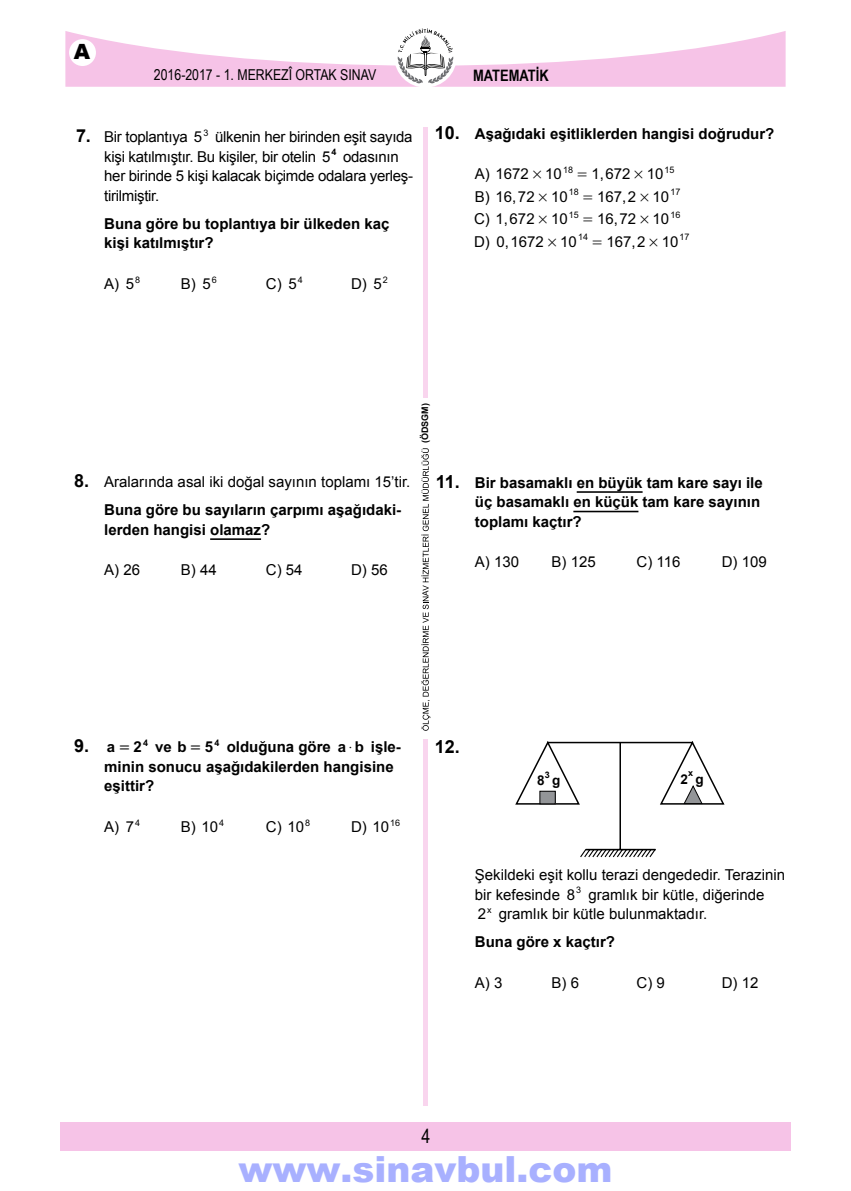
<style>
.page{position:relative;width:851px;height:1191px;background:#fff}
.page>*{position:absolute;margin:0;border:0;box-sizing:border-box;transform-origin:0 0}
.t1{font:900 36px "Arial";color:#a8b0ff}
.t2{font:900 21px "Arial";color:#000}
.t3{font:19.5px "Arial Narrow";color:#000}
.t4{font:700 18px "Arial";color:#000}
.t5{font:700 15.75px "Arial Narrow";color:#000}
.t6{font:15px/19.5px "Arial";color:#000}
.t7{font:700 15px/19.5px "Arial";color:#000}
.t8{font:15px/19.5px "Arial";letter-spacing:-.02em;color:#000}
.t9{font:15px "Arial Narrow";color:#000}
.t10{font:15px "MM Binary";color:#000}
.t11{font:700 15px "MM Times";color:#000}
.t12{font:700 13.5px "Arial";color:#000}
.t13{font:9px "Arial";color:#000}
.t14{font:700 9px "Arial";color:#000}
.t15{font:8.25px "Arial";color:#000}
.s1{font-weight:700;font-size:18px}
.s2{font-size:18px}
.s3{font-family:"MM Times Roman"}
.s4{font-weight:700}
.s5{font-family:"MM Binary"}
</style>
<div class="page">
<div style="left:60px;top:1122px;width:730px;height:28px;background:#f6c3e7"></div>
<div style="left:423px;top:128px;width:5px;height:978px;background:#f9d5ee"></div>
<div style="left:418px;top:398px;width:15px;height:340px;background:#fff"></div>
<svg style="left:421px;top:596px;width:9px;height:134px"></svg>
<svg style="left:421px;top:448px;width:7px;height:142px"></svg>
<svg style="left:65px;top:28px;width:720px;height:59px"></svg>
<hr style="left:210px;top:538px;width:51px;height:2px;background:#000">
<hr style="left:576px;top:491px;width:66px;height:2px;background:#000">
<hr style="left:573px;top:511px;width:65px;height:1px;background:#000">
<svg style="left:515px;top:741px;width:210px;height:64px"></svg>
<hr style="left:619px;top:742px;width:2px;height:107px;background:#000">
<svg style="left:580px;top:848px;width:76px;height:10px"></svg>
<div style="left:539px;top:791px;width:16px;height:13px;background:#939598"></div>
<div style="left:539px;top:791px;width:16px;height:13px;border:1px solid #000"></div>
<h2 class="t2" style="left:74px;top:36px;width:18px">A</h2>
<p class="t9" style="left:154px;top:64px;width:224px">2016-2017 - 1. MERKEZÎ ORTAK SINAV</p>
<p class="t5" style="left:473px;top:63px;width:77px">MATEMATİK</p>
<p class="t8" style="left:104px;top:127px;width:310px;text-indent:-28px"><span class="s1">7.</span> Bir toplantıya 5<sup>3</sup> ülkenin her birinden eşit sayıda kişi katılmıştır. Bu kişiler, bir otelin 5<sup>4</sup> odasının her birinde 5 kişi kalacak biçimde odalara yerleş&shy;tirilmiştir.</p>
<p class="t7" style="left:104px;top:214px;width:287px">Buna göre bu toplantıya bir ülkeden kaç kişi katılmıştır?</p>
<p class="t6" style="left:104px;top:274px;width:37px">A) 5<sup>8</sup></p>
<p class="t6" style="left:181px;top:274px;width:37px">B) 5<sup>6</sup></p>
<p class="t6" style="left:266px;top:274px;width:38px">C) 5<sup>4</sup></p>
<p class="t6" style="left:351px;top:274px;width:38px">D) 5<sup>2</sup></p>
<p class="t7" style="left:435px;top:124px;width:341px"><span class="s2">10.</span> Aşağıdaki eşitliklerden hangisi doğrudur?</p>
<p class="t6" style="left:475px;top:164px;width:89px">A) 1672 10</p>
<p class="t6" style="left:577px;top:164px;width:88px"><span class="s3">=</span> 1,672 10</p>
<p class="t13" style="left:563px;top:164px;width:12px">18</p>
<p class="t13" style="left:664px;top:164px;width:12px">15</p>
<p class="t10" style="left:532px;top:167px;width:12px">#</p>
<p class="t10" style="left:633px;top:167px;width:12px">#</p>
<p class="t6" style="left:475px;top:187px;width:94px">B) 16,72 10</p>
<p class="t6" style="left:582px;top:187px;width:88px"><span class="s3">=</span> 167,2 10</p>
<p class="t13" style="left:568px;top:186px;width:12px">18</p>
<p class="t13" style="left:670px;top:186px;width:12px">17</p>
<p class="t10" style="left:537px;top:190px;width:12px">#</p>
<p class="t10" style="left:639px;top:190px;width:12px">#</p>
<p class="t6" style="left:474px;top:209px;width:95px">C) 1,672 10</p>
<p class="t6" style="left:582px;top:209px;width:88px"><span class="s3">=</span> 16,72 10</p>
<p class="t13" style="left:568px;top:209px;width:12px">15</p>
<p class="t13" style="left:670px;top:209px;width:12px">16</p>
<p class="t10" style="left:537px;top:212px;width:12px">#</p>
<p class="t10" style="left:639px;top:212px;width:12px">#</p>
<p class="t6" style="left:474px;top:232px;width:104px">D) 0,1672 10</p>
<p class="t6" style="left:592px;top:232px;width:88px"><span class="s3">=</span> 167,2 10</p>
<p class="t13" style="left:578px;top:231px;width:12px">14</p>
<p class="t13" style="left:679px;top:231px;width:12px">17</p>
<p class="t10" style="left:547px;top:235px;width:12px">#</p>
<p class="t10" style="left:648px;top:235px;width:12px">#</p>
<p class="t14" style="left:419px;top:443px;width:41px;rotate:-90deg">(ÖDSGM)</p>
<p class="t6" style="left:104px;top:468px;width:308px;line-height:28px;text-indent:-30px"><span class="s1">8.</span> Aralarında asal iki doğal sayının toplamı 15’tir.<br><span class="s4">Buna göre bu sayıların çarpımı aşağıdaki-</span></p>
<p class="t7" style="left:104px;top:520px;width:167px">lerden hangisi olamaz?</p>
<p class="t6" style="left:104px;top:560px;width:37px">A) 26</p>
<p class="t6" style="left:181px;top:560px;width:37px">B) 44</p>
<p class="t6" style="left:266px;top:560px;width:38px">C) 54</p>
<p class="t6" style="left:351px;top:560px;width:38px">D) 56</p>
<p class="t15" style="left:420px;top:596px;width:7px;rotate:-90deg">A</p>
<p class="t7" style="left:475px;top:473px;width:289px;text-indent:-39px"><span class="s2">11.</span> Bir basamaklı en büyük tam kare sayı ile üç basamaklı en küçük tam kare sayının toplamı kaçtır?</p>
<p class="t6" style="left:475px;top:552px;width:46px">A) 130</p>
<p class="t6" style="left:551px;top:552px;width:46px">B) 125</p>
<p class="t6" style="left:636px;top:552px;width:45px">C) 116</p>
<p class="t6" style="left:721px;top:552px;width:47px">D) 109</p>
<p class="t7" style="left:74px;top:737px;width:140px"><span class="s2">9.</span> a 2 veb 5</p>
<p class="t14" style="left:143px;top:736px;width:7px">4</p>
<p class="t14" style="left:214px;top:736px;width:7px">4</p>
<p class="t7" style="left:104px;top:737px;width:298px;text-indent:122px">olduğuna göre a b<span class="s5">$</span> işle&shy;minin sonucu aşağıdakilerden hangisine eşittir?</p>
<p class="t6" style="left:104px;top:817px;width:37px">A) 7<sup>4</sup></p>
<p class="t6" style="left:181px;top:817px;width:45px">B) 10<sup>4</sup></p>
<p class="t6" style="left:266px;top:817px;width:46px">C) 10<sup>8</sup></p>
<p class="t6" style="left:351px;top:817px;width:51px">D) 10<sup>16</sup></p>
<p class="t11" style="left:119px;top:740px;width:12px">=</p>
<p class="t11" style="left:191px;top:740px;width:12px">=</p>
<p class="t4" style="left:435px;top:734px;width:27px">12.</p>
<p class="t14" style="left:544px;top:769px;width:7px">3</p>
<p class="t12" style="left:552px;top:771px;width:10px">g</p>
<p class="t12" style="left:680px;top:770px;width:9px">2</p>
<p class="t14" style="left:688px;top:767px;width:7px">x</p>
<p class="t12" style="left:537px;top:771px;width:9px">8</p>
<p class="t12" style="left:695px;top:770px;width:10px">g</p>
<p class="t6" style="left:475px;top:865px;width:311px">Şekildeki eşit kollu terazi dengededir. Terazinin bir kefesinde 8<sup>3</sup> gramlık bir kütle, diğerinde<br>2<sup>x</sup> gramlık bir kütle bulunmaktadır.</p>
<p class="t7" style="left:475px;top:932px;width:142px">Buna göre x kaçtır?</p>
<p class="t6" style="left:475px;top:973px;width:29px">A) 3</p>
<p class="t6" style="left:551px;top:973px;width:29px">B) 6</p>
<p class="t6" style="left:636px;top:973px;width:30px">C) 9</p>
<p class="t6" style="left:721px;top:973px;width:38px">D) 12</p>
<h3 class="t3" style="left:421px;top:1122px;width:10px">4</h3>
<h1 class="t1" style="left:238px;top:1142px;width:375px">www.sinavbul.com</h1>
</div>
